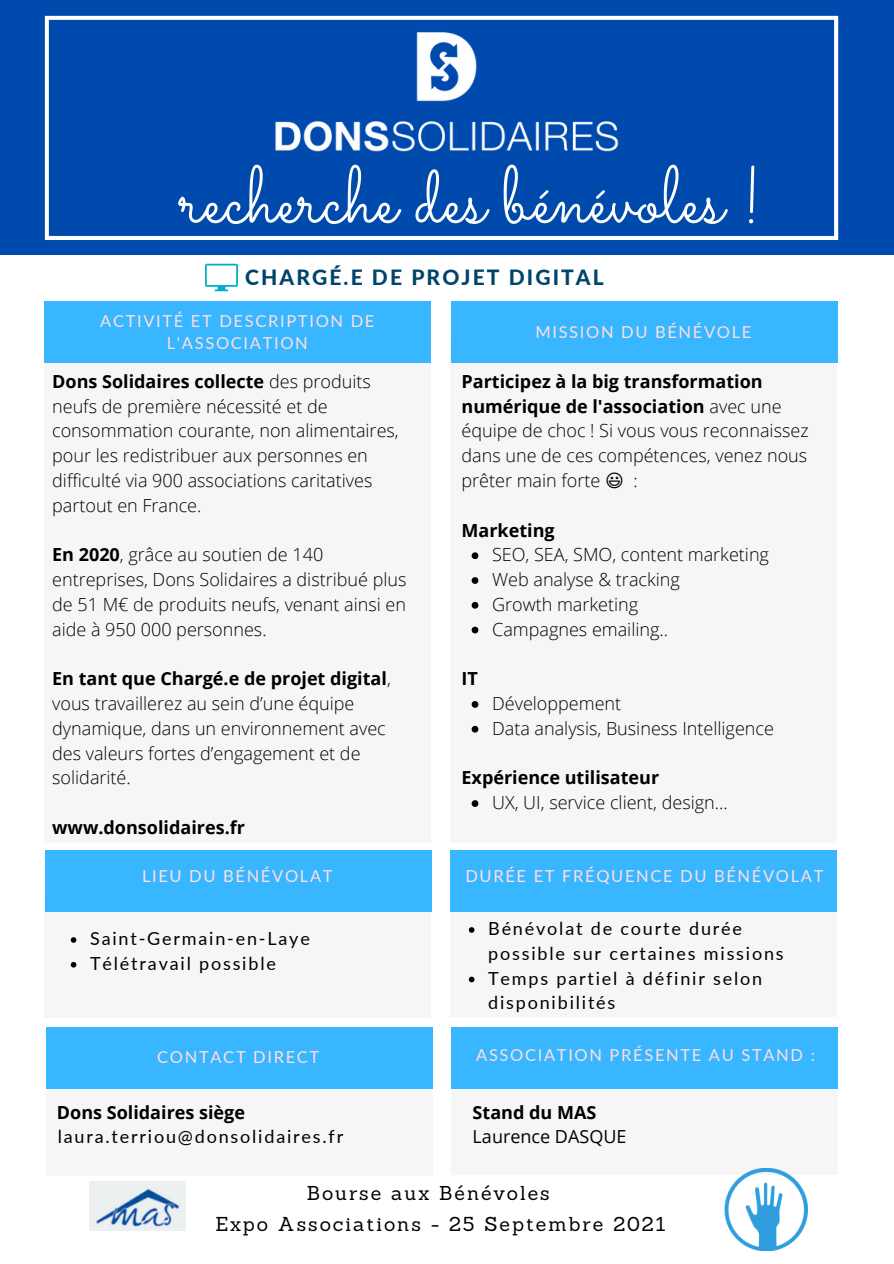
<style>
.page{position:relative;width:894px;height:1264px;background:#fff}
.page>*{position:absolute;margin:0;border:0;box-sizing:border-box;transform-origin:0 0}
.t1{font:80.55px "Sacramento";color:#fff}
.t2{font:800 21px "Lato";letter-spacing:.1em;color:#00446b}
.t3{font:19.65px "Sanchez";letter-spacing:.1em;color:#000}
.t4{font:19.5px "Sanchez";letter-spacing:.1em;color:#000}
.t5{font:300 18px/24.8px "Open Sans";color:#000}
.t6{font:18px/24.8px "Lato";letter-spacing:.1em;color:#000}
.t7{font:700 18px "Open Sans";color:#000}
.t8{font:18px "Open Sans";color:#000}
.t9{font:16.5px/22.5px "Lato";letter-spacing:.1em;color:#ffdfe4;text-align:center}
.s1{font-weight:700}
</style>
<div class="page">
<div style="left:0;top:0;width:893px;height:254px;background:#004aad"></div>
<svg style="left:45px;top:16px;width:792px;height:224px"></svg>
<div style="left:44px;top:338px;width:386px;height:504px;background:#f6f6f6"></div>
<div style="left:450px;top:338px;width:386px;height:504px;background:#f6f6f6"></div>
<div style="left:44px;top:301px;width:386px;height:62px;background:#38b6ff"></div>
<div style="left:451px;top:301px;width:386px;height:62px;background:#38b6ff"></div>
<div style="left:44px;top:894px;width:386px;height:123px;background:#f6f6f6"></div>
<div style="left:450px;top:904px;width:386px;height:113px;background:#f6f6f6"></div>
<div style="left:45px;top:850px;width:386px;height:62px;background:#38b6ff"></div>
<div style="left:450px;top:850px;width:386px;height:62px;background:#38b6ff"></div>
<img style="left:89px;top:1181px;width:96px;height:49px">
<div style="left:46px;top:1088px;width:386px;height:87px;background:#f6f6f6"></div>
<div style="left:451px;top:1086px;width:386px;height:89px;background:#f6f6f6"></div>
<div style="left:46px;top:1026px;width:386px;height:62px;background:#38b6ff"></div>
<div style="left:451px;top:1026px;width:386px;height:62px;background:#38b6ff"></div>
<img style="left:724px;top:1168px;width:83px;height:82px">
<img style="left:262px;top:22px;width:365px;height:142px">
<img style="left:206px;top:263px;width:31px;height:29px">
<svg style="left:471px;top:552px;width:7px;height:7px"></svg>
<svg style="left:471px;top:577px;width:7px;height:7px"></svg>
<svg style="left:471px;top:602px;width:7px;height:6px"></svg>
<svg style="left:471px;top:626px;width:7px;height:7px"></svg>
<svg style="left:471px;top:701px;width:7px;height:6px"></svg>
<svg style="left:471px;top:725px;width:7px;height:7px"></svg>
<svg style="left:471px;top:800px;width:7px;height:7px"></svg>
<svg style="left:71px;top:937px;width:5px;height:5px"></svg>
<svg style="left:71px;top:962px;width:5px;height:5px"></svg>
<svg style="left:468px;top:927px;width:6px;height:5px"></svg>
<svg style="left:468px;top:976px;width:6px;height:6px"></svg>
<p class="t1" style="left:180px;top:147px;width:584px">recherche des bénévoles !</p>
<p class="t2" style="left:245px;top:264px;width:360px">CHARGÉ.E DE PROJET DIGITAL</p>
<p class="t9" style="left:100px;top:309px;width:276px">ACTIVITÉ ET DESCRIPTION DE<br>L'ASSOCIATION</p>
<p class="t9" style="left:535px;top:320px;width:217px">MISSION DU BÉNÉVOLE</p>
<p class="t5" style="left:52px;top:368px;width:348px"><span class="s1">Dons Solidaires collecte</span> des produits neufs de première nécessité et de consommation courante, non alimentaires, pour les redistribuer aux personnes en difficulté via 900 associations caritatives partout en France.</p>
<p class="t5" style="left:52px;top:542px;width:356px"><span class="s1">En 2020</span>, grâce au soutien de 140 entreprises, Dons Solidaires a distribué plus de 51 M€ de produits neufs, venant ainsi en aide à 950 000 personnes.</p>
<p class="t5" style="left:52px;top:666px;width:340px"><span class="s1">En tant que Chargé.e de projet digital</span>, vous travaillerez au sein d’une équipe dynamique, dans un environnement avec des valeurs fortes d’engagement et de solidarité.</p>
<p class="t7" style="left:52px;top:814px;width:194px">www.donsolidaires.fr</p>
<p class="t5" style="left:461px;top:368px;width:348px"><span class="s1">Participez à la big transformation numérique de l'association</span> avec une équipe de choc ! Si vous vous reconnaissez dans une de ces compétences, venez nous prêter main forte</p>
<p class="t5" style="left:633px;top:467px;width:6px">:</p>
<p class="t7" style="left:461px;top:517px;width:95px">Marketing</p>
<p class="t7" style="left:461px;top:666px;width:18px">IT</p>
<p class="t5" style="left:492px;top:542px;width:278px">SEO, SEA, SMO, content marketing</p>
<p class="t5" style="left:492px;top:567px;width:189px">Web analyse &amp; tracking</p>
<p class="t5" style="left:492px;top:591px;width:147px">Growth marketing</p>
<p class="t5" style="left:492px;top:616px;width:177px">Campagnes emailing..</p>
<p class="t5" style="left:492px;top:690px;width:131px">Développement</p>
<p class="t5" style="left:492px;top:715px;width:283px">Data analysis, Business Intelligence</p>
<p class="t7" style="left:461px;top:765px;width:199px">Expérience utilisateur</p>
<p class="t5" style="left:492px;top:789px;width:237px">UX, UI, service client, design...</p>
<p class="t9" style="left:142px;top:864px;width:192px">LIEU DU BÉNÉVOLAT</p>
<p class="t9" style="left:465px;top:864px;width:359px">DURÉE ET FRÉQUENCE DU BÉNÉVOLAT</p>
<p class="t6" style="left:90px;top:925px;width:221px">Saint-Germain-en-Laye</p>
<p class="t6" style="left:90px;top:950px;width:187px">Télétravail possible</p>
<p class="t6" style="left:488px;top:915px;width:297px">Bénévolat de courte durée possible sur certaines missions</p>
<p class="t6" style="left:488px;top:965px;width:275px">Temps partiel à définir selon disponibilités</p>
<p class="t9" style="left:157px;top:1045px;width:164px">CONTACT DIRECT</p>
<p class="t9" style="left:476px;top:1043px;width:340px">ASSOCIATION PRÉSENTE AU STAND :</p>
<p class="t7" style="left:57px;top:1099px;width:190px">Dons Solidaires siège</p>
<p class="t6" style="left:58px;top:1123px;width:287px">laura.terriou@donsolidaires.fr</p>
<p class="t7" style="left:472px;top:1099px;width:125px">Stand du MAS</p>
<p class="t8" style="left:472px;top:1124px;width:155px">Laurence DASQUE</p>
<p class="t4" style="left:307px;top:1180px;width:244px">Bourse aux Bénévoles</p>
<p class="t3" style="left:215px;top:1210px;width:451px">Expo Associations - 25 Septembre 2021</p>
</div>
